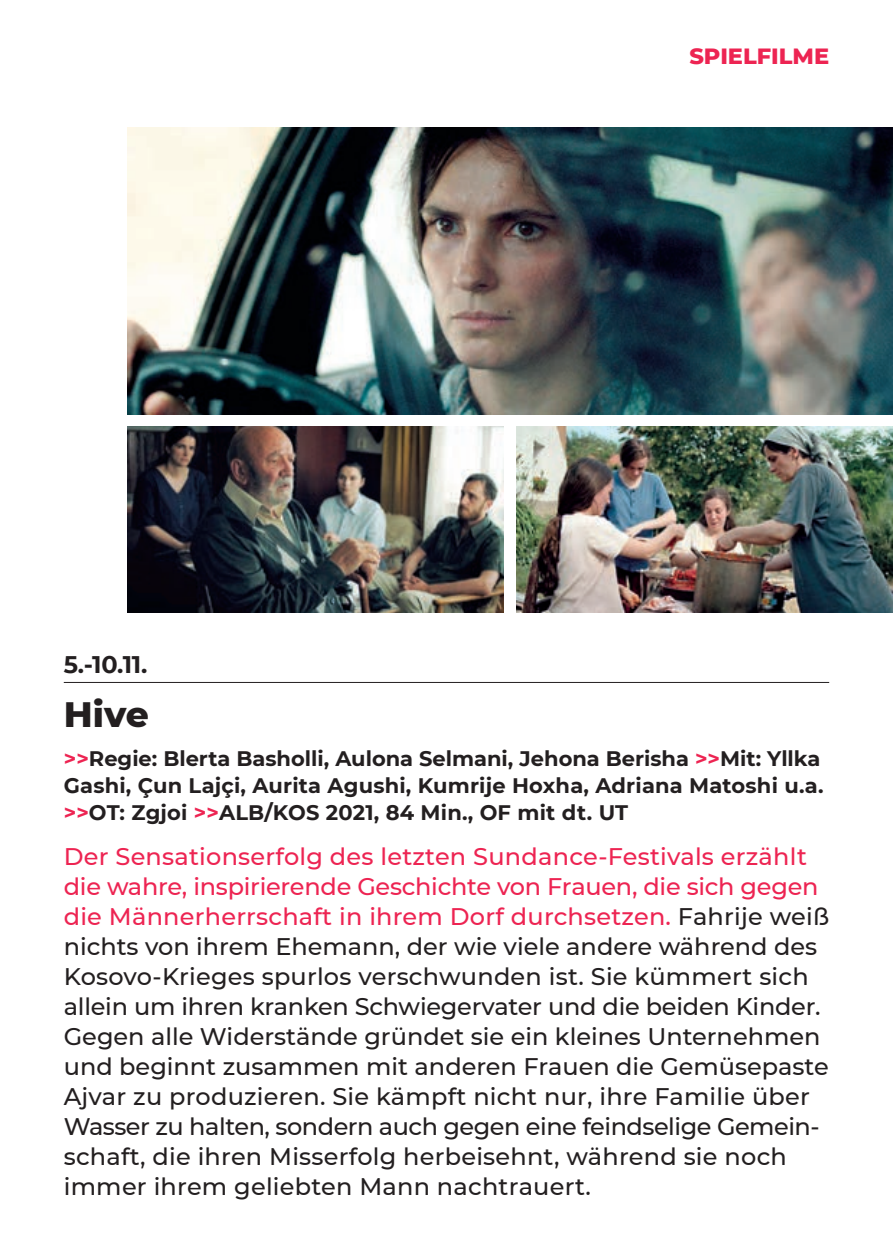
<style>
.page{position:relative;width:893px;height:1259px;background:#fff}
.page>*{position:absolute;margin:0;border:0;box-sizing:border-box;transform-origin:0 0}
.t1{font:800 36px "Montserrat";color:#231f20}
.t2{font:500 24px/30px "Montserrat";color:#231f20}
.t3{font:700 24px "Montserrat";color:#231f20}
.t4{font:800 22.5px "Montserrat";color:#ed2452}
.t5{font:700 21px/27px "Montserrat";letter-spacing:.005em;color:#231f20}
.s1{color:#ed2452}
</style>
<div class="page">
<hr style="left:64px;top:682px;width:765px;height:1px;background:#231f20">
<img style="left:128px;top:128px;width:765px;height:286px">
<img style="left:517px;top:427px;width:376px;height:185px">
<img style="left:128px;top:427px;width:376px;height:185px">
<p class="t3" style="left:64px;top:647px;width:85px">5.-10.11.</p>
<h1 class="t1" style="left:64px;top:688px;width:87px">Hive</h1>
<p class="t4" style="left:689px;top:40px;width:141px">SPIELFILME</p>
<p class="t5" style="left:64px;top:744px;width:761px"><span class="s1">&gt;&gt;</span>Regie: Blerta Basholli, Aulona Selmani, Jehona Berisha <span class="s1">&gt;&gt;</span>Mit: Yllka<br>Gashi, Çun Lajçi, Aurita Agushi, Kumrije Hoxha, Adriana Matoshi u.a. <span class="s1">&gt;&gt;</span>OT: Zgjoi <span class="s1">&gt;&gt;</span>ALB/KOS 2021, 84 Min., OF mit dt. UT</p>
<p class="t2" style="left:64px;top:840px;width:767px"><span class="s1">Der Sensationserfolg des letzten Sundance-Festivals erzählt die wahre, inspirierende Geschichte von Frauen, die sich gegen die Männerherrschaft in ihrem Dorf durchsetzen.</span> Fahrije weiß nichts von ihrem Ehemann, der wie viele andere während des Kosovo-Krieges spurlos verschwunden ist. Sie kümmert sich allein um ihren kranken Schwiegervater und die beiden Kinder.<br>Gegen alle Widerstände gründet sie ein kleines Unternehmen und beginnt zusammen mit anderen Frauen die Gemüsepaste Ajvar zu produzieren. Sie kämpft nicht nur, ihre Familie über Wasser zu halten, sondern auch gegen eine feindselige Gemein&shy;schaft, die ihren Misserfolg herbeisehnt, während sie noch immer ihrem geliebten Mann nachtrauert.</p>
</div>
